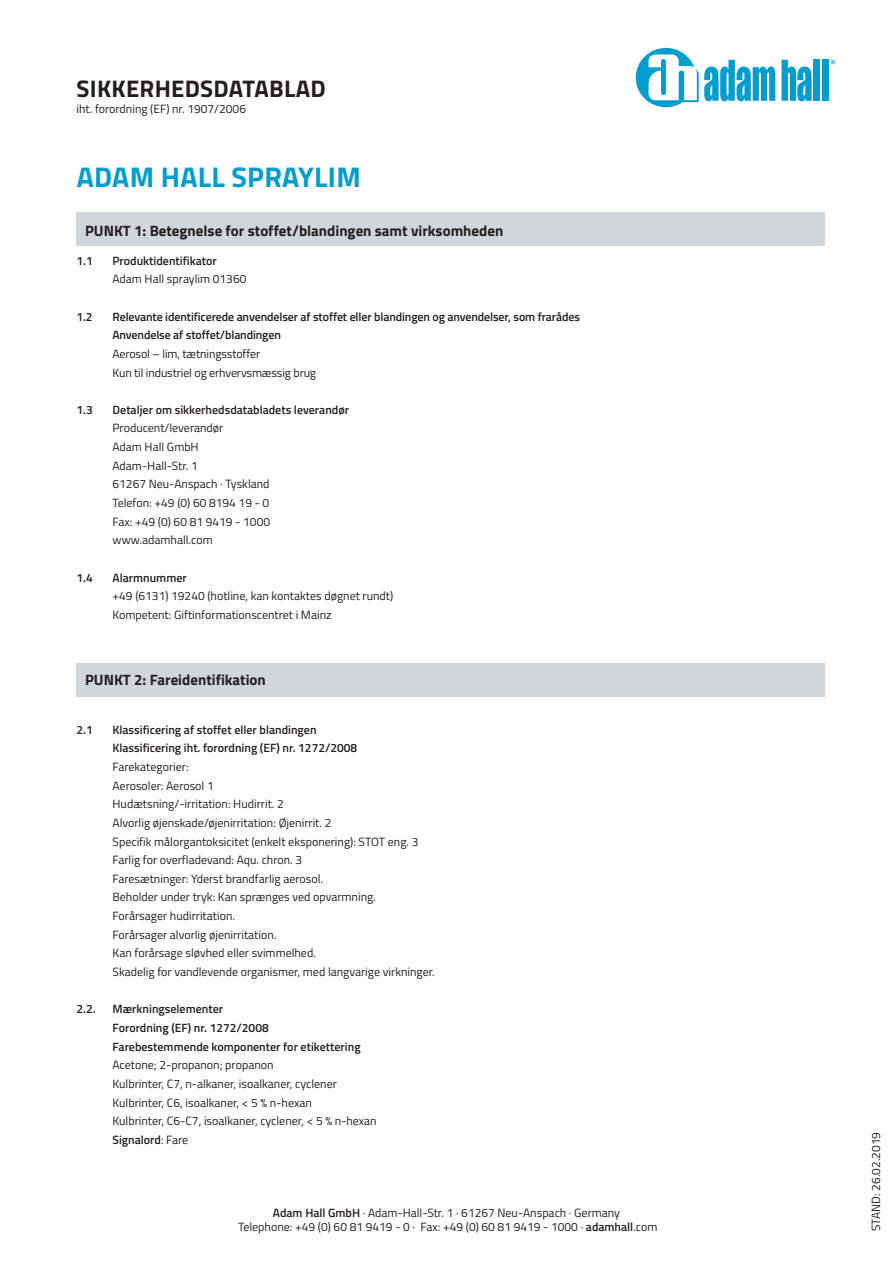
<style>
.page{position:relative;width:893px;height:1263px;background:#fff}
.page>*{position:absolute;margin:0;border:0;box-sizing:border-box;transform-origin:0 0}
.t1{font:700 28.5px "Titillium";letter-spacing:.01em;color:#009ece}
.t2{font:700 24px "Titillium";letter-spacing:.01em;color:#231f20}
.t3{font:700 15px "Titillium";color:#231f20}
.t4{font:12px/18.6px "Titillium";color:#231f20}
.t5{font:600 12px/18.6px "Titillium";color:#231f20}
.s1{font-weight:600}
</style>
<div class="page">
<svg style="left:781px;top:60px;width:31px;height:41px"></svg>
<div style="left:813px;top:60px;width:7px;height:41px;background:#009ece"></div>
<div style="left:822px;top:60px;width:7px;height:41px;background:#009ece"></div>
<svg style="left:831px;top:60px;width:4px;height:4px"></svg>
<svg style="left:636px;top:48px;width:139px;height:59px"></svg>
<div style="left:77px;top:213px;width:748px;height:33px;background:#d1d6da"></div>
<div style="left:77px;top:663px;width:748px;height:33px;background:#d1d6da"></div>
<h2 class="t2" style="left:77px;top:70px;width:251px">SIKKERHEDSDATABLAD</h2>
<p class="t4" style="left:77px;top:99px;width:171px">iht. forordning (EF) nr. 1907/2006</p>
<h1 class="t1" style="left:77px;top:155px;width:286px">ADAM HALL SPRAYLIM</h1>
<p class="t3" style="left:85px;top:219px;width:420px">PUNKT 1: Betegnelse for stoffet/blandingen samt virksomheden</p>
<p class="t5" style="left:77px;top:250px;width:18px">1.1</p>
<p class="t5" style="left:113px;top:250px;width:106px">Produktidentifikator</p>
<p class="t4" style="left:113px;top:269px;width:135px">Adam Hall spraylim 01360</p>
<p class="t5" style="left:77px;top:306px;width:18px">1.2</p>
<p class="t5" style="left:113px;top:306px;width:469px">Relevante identificerede anvendelser af stoffet eller blandingen og anvendelser, som frarådes<br>Anvendelse af stoffet/blandingen</p>
<p class="t4" style="left:113px;top:344px;width:205px">Aerosol – lim, tætningsstoffer<br>Kun til industriel og erhvervsmæssig brug</p>
<p class="t5" style="left:77px;top:400px;width:18px">1.3</p>
<p class="t5" style="left:113px;top:400px;width:238px">Detaljer om sikkerhedsdatabladets leverandør</p>
<p class="t4" style="left:113px;top:418px;width:159px">Producent/leverandør<br>Adam Hall GmbH<br>Adam-Hall-Str. 1<br>61267 Neu-Anspach · Tyskland<br>Telefon: +49 (0) 60 8194 19 - 0<br>Fax: +49 (0) 60 81 9419 - 1000 www.adamhall.com</p>
<p class="t5" style="left:77px;top:568px;width:18px">1.4</p>
<p class="t5" style="left:113px;top:568px;width:76px">Alarmnummer</p>
<p class="t4" style="left:113px;top:586px;width:282px">+49 (6131) 19240 (hotline, kan kontaktes døgnet rundt)<br>Kompetent: Giftinformationscentret i Mainz</p>
<p class="t3" style="left:85px;top:668px;width:182px">PUNKT 2: Fareidentifikation</p>
<p class="t5" style="left:77px;top:719px;width:18px">2.1</p>
<p class="t5" style="left:113px;top:719px;width:246px">Klassificering af stoffet eller blandingen<br>Klassificering iht. forordning (EF) nr. 1272/2008</p>
<p class="t4" style="left:113px;top:757px;width:324px">Farekategorier:<br>Aerosoler: Aerosol 1<br>Hudætsning/-irritation: Hudirrit. 2<br>Alvorlig øjenskade/øjenirritation: Øjenirrit. 2<br>Specifik målorgantoksicitet (enkelt eksponering): STOT eng. 3<br>Farlig for overfladevand: Aqu. chron. 3<br>Faresætninger: Yderst brandfarlig aerosol.<br>Beholder under tryk: Kan sprænges ved opvarmning.<br>Forårsager hudirritation.<br>Forårsager alvorlig øjenirritation.<br>Kan forårsage sløvhed eller svimmelhed.<br>Skadelig for vandlevende organismer, med langvarige virkninger.</p>
<p class="t5" style="left:77px;top:999px;width:21px">2.2.</p>
<p class="t5" style="left:113px;top:999px;width:250px">Mærkningselementer<br>Forordning (EF) nr. 1272/2008<br>Farebestemmende komponenter for etikettering</p>
<p class="t4" style="left:113px;top:1055px;width:266px">Acetone; 2-propanon; propanon<br>Kulbrinter, C7, n-alkaner, isoalkaner, cyclener Kulbrinter, C6, isoalkaner, &lt; 5 % n-hexan<br>Kulbrinter, C6-C7, isoalkaner, cyclener, &lt; 5 % n-hexan <span class="s1">Signalord</span>: Fare</p>
<p class="t4" style="left:238px;top:1205px;width:421px;line-height:14.4px;text-align:center"><span class="s1">Adam Hall GmbH</span> · Adam-Hall-Str. 1 · 61267 Neu-Anspach · Germany<br>Telephone: +49 (0) 60 81 9419 - 0 · Fax: +49 (0) 60 81 9419 - 1000 · <span class="s1">adamhall</span>.com</p>
<p class="t4" style="left:866px;top:1231px;width:101px;rotate:-90deg">STAND: 26.02.2019</p>
</div>
